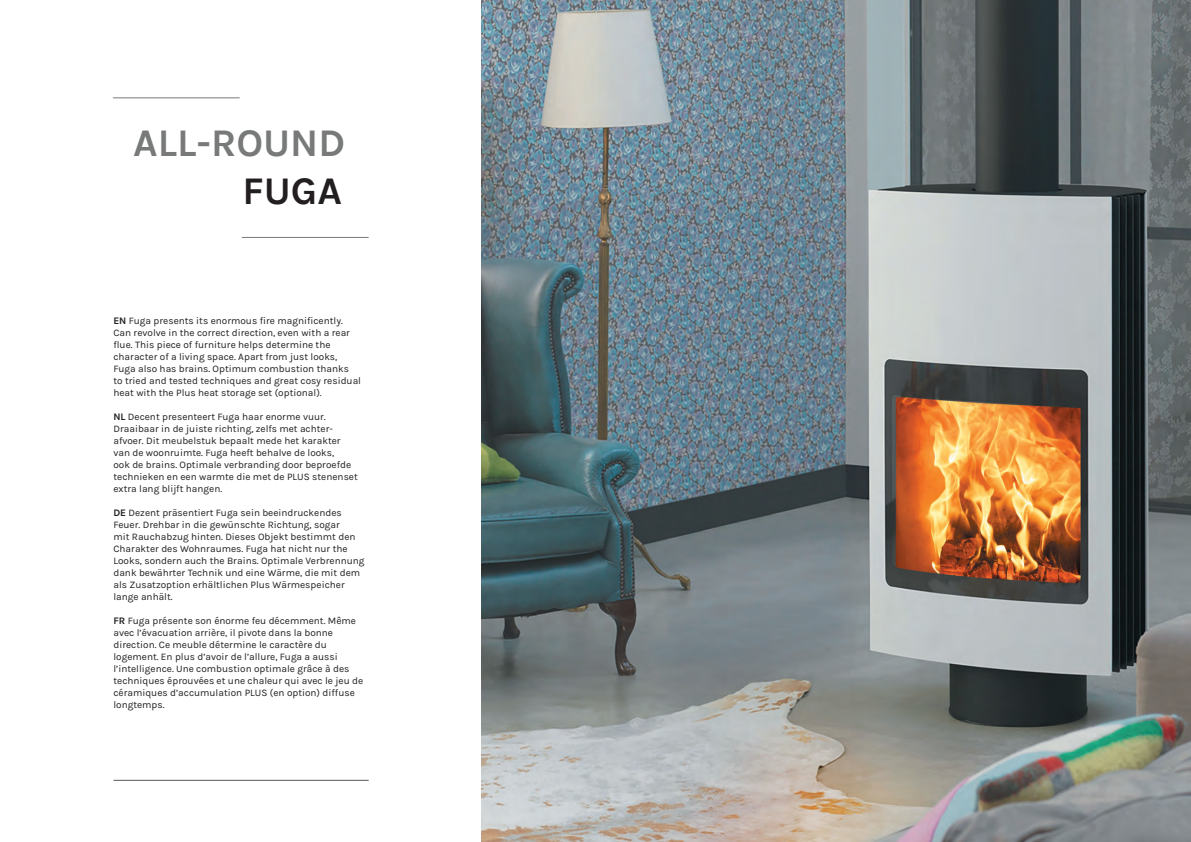
<style>
.page{position:relative;width:1191px;height:842px;background:#fff}
.page>*{position:absolute;margin:0;border:0;box-sizing:border-box;transform-origin:0 0}
.t1{font:700 39.2px "Karla";color:#787979}
.t2{font:700 39.2px "Karla";color:#231f20}
.t3{font:10px/12px "Karla";color:#231f20}
.s1{font-weight:700}
</style>
<div class="page">
<img style="left:482px;top:0;width:709px;height:842px">
<hr style="left:113px;top:97px;width:127px;height:1px;background:#787979">
<hr style="left:242px;top:237px;width:127px;height:1px;background:#787979">
<hr style="left:113px;top:780px;width:256px;height:1px;background:#57585a">
<h1 class="t1" style="left:133px;top:121px;width:213px">ALL-ROUND</h1>
<h1 class="t2" style="left:242px;top:168px;width:101px">FUGA</h1>
<p class="t3" style="left:113px;top:315px;width:249px"><span class="s1">EN</span> Fuga presents its enormous fire magnificently.<br>Can revolve in the correct direction, even with a rear flue. This piece of furniture helps determine the character of a living space. Apart from just looks, Fuga also has brains. Optimum combustion thanks<br>to tried and tested techniques and great cosy residual heat with the Plus heat storage set (optional).</p>
<p class="t3" style="left:113px;top:411px;width:246px"><span class="s1">NL</span> Decent presenteert Fuga haar enorme vuur.<br>Draaibaar in de juiste richting, zelfs met achter&shy;afvoer. Dit meubelstuk bepaalt mede het karakter van de woonruimte. Fuga heeft behalve de looks,<br>ook de brains. Optimale verbranding door beproefde technieken en een warmte die met de PLUS stenenset extra lang blijft hangen.</p>
<p class="t3" style="left:113px;top:507px;width:252px"><span class="s1">DE</span> Dezent präsentiert Fuga sein beeindruckendes Feuer. Drehbar in die gewünschte Richtung, sogar<br>mit Rauchabzug hinten. Dieses Objekt bestimmt den Charakter des Wohnraumes. Fuga hat nicht nur the Looks, sondern auch the Brains. Optimale Verbrennung dank bewährter Technik und eine Wärme, die mit dem als Zusatzoption erhältlichen Plus Wärmespeicher lange anhält.</p>
<p class="t3" style="left:113px;top:615px;width:251px"><span class="s1">FR</span> Fuga présente son énorme feu décemment. Même avec l’évacuation arrière, il pivote dans la bonne direction. Ce meuble détermine le caractère du logement. En plus d’avoir de l’allure, Fuga a aussi l’intelligence. Une combustion optimale grâce à des techniques éprouvées et une chaleur qui avec le jeu de céramiques d’accumulation PLUS (en option) diffuse longtemps.</p>
</div>
